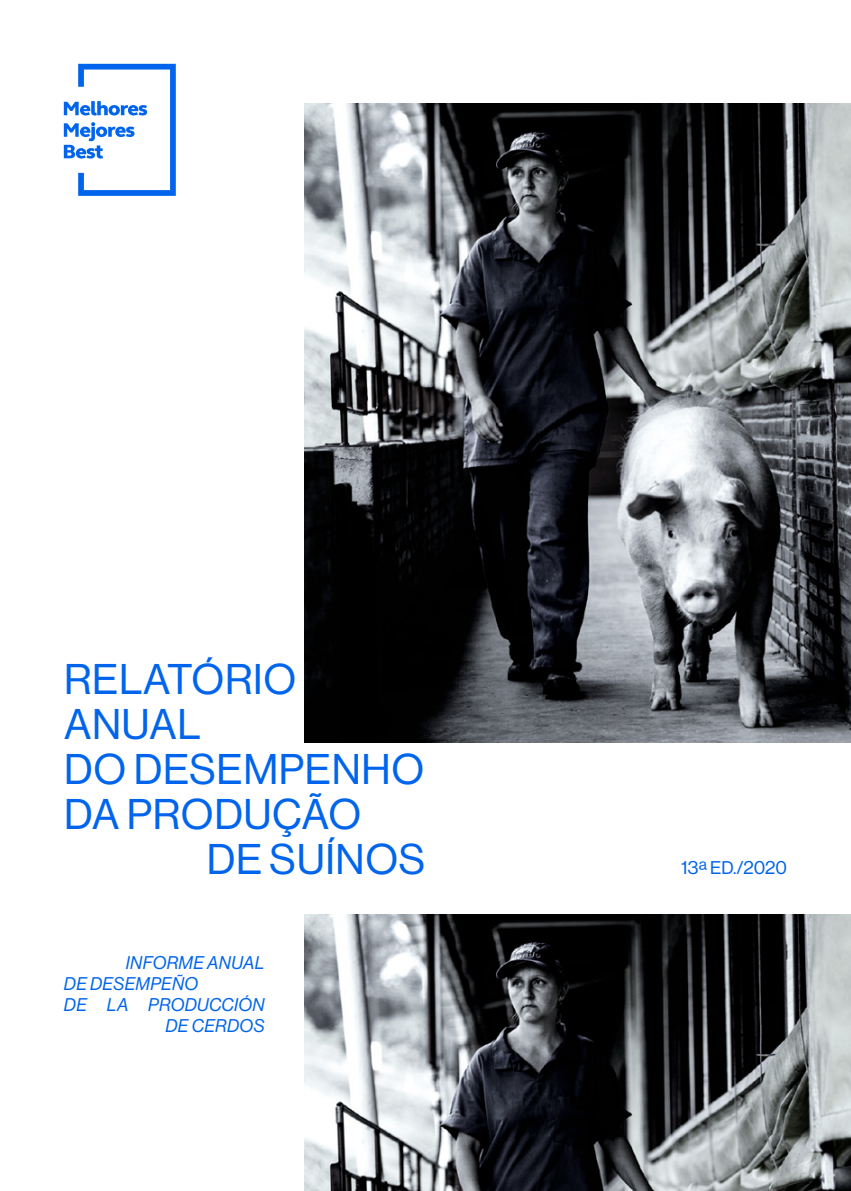
<style>
.page{position:relative;width:851px;height:1191px;background:#fff}
.page>*{position:absolute;margin:0;border:0;box-sizing:border-box;transform-origin:0 0}
.t1{font:42px/45px "N Haas Grotesk DS Std 55 Rg";letter-spacing:.015em;color:#0064ec}
.t2{font:18px "N Haas Grotesk DS Std 56 It";letter-spacing:.015em;color:#0064ec}
.t3{font:18px "N Haas Grotesk DS Std 55 Rg";letter-spacing:.005em;color:#0064ec}
</style>
<div class="page">
<img style="left:305px;top:104px;width:545px;height:638px">
<img style="left:305px;top:914px;width:545px;height:277px">
<svg style="left:64px;top:64px;width:112px;height:132px"></svg>
<h1 class="t1" style="left:64px;top:657px;width:361px">RELATÓRIO<br>ANUAL<br>DO DESEMPENHO<br>DA PRODUÇÃO</h1>
<h1 class="t1" style="left:207px;top:837px;width:220px">DE SUÍNOS</h1>
<p class="t2" style="left:126px;top:952px;width:140px">INFORME ANUAL</p>
<p class="t2" style="left:64px;top:973px;width:136px">DE DESEMPEÑO</p>
<p class="t2" style="left:64px;top:994px;width:202px">DE LA PRODUCCIÓN</p>
<p class="t2" style="left:165px;top:1015px;width:101px">DE CERDOS</p>
<p class="t3" style="left:681px;top:858px;width:107px">13ª ED./2020</p>
</div>
